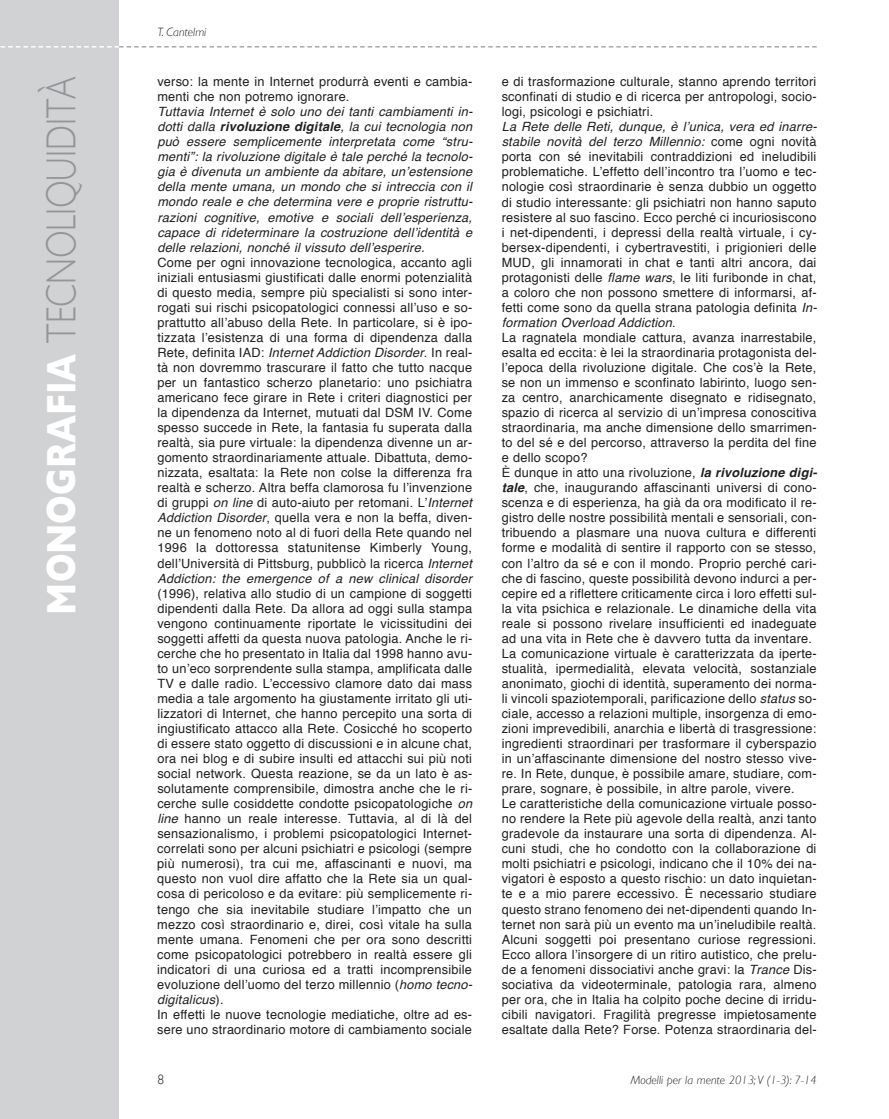
<style>
.page{position:relative;width:889px;height:1119px;background:#fff}
.page>*{position:absolute;margin:0;border:0;box-sizing:border-box;transform-origin:0 0}
.t1{font:300 42px "Gill Sans";color:#939598;scale:.8 1}
.t2{font:300 13.5px "Gill Sans";color:#231f20}
.t3{font:12.75px/15px "Helvetica";letter-spacing:.015em;color:#231f20}
.t4{font:italic 300 12px "Gill Sans";color:#231f20}
.s1{font-weight:700;color:#fff}
.s2{font-style:italic}
.s3{font-weight:700;font-style:italic}
</style>
<div class="page">
<div style="left:0;top:0;width:119px;height:1118px;background:#d1d2d4"></div>
<svg style="left:0;top:46px;width:816px;height:2px"></svg>
<p class="t1" style="left:38px;top:614px;width:674px;rotate:-90deg"><span class="s1">MONOGRAFIA</span> TECNOLIQUIDITÀ</p>
<p class="t4" style="left:157px;top:26px;width:50px">T. Cantelmi</p>
<p class="t3" style="left:157px;top:75px;width:317px">verso: la mente in Internet produrrà eventi e cambia&shy;menti che non potremo ignorare.<br><span class="s2">Tuttavia Internet è solo uno dei tanti cambiamenti in&shy;dotti dalla</span> <span class="s3">rivoluzione digitale</span><span class="s2">, la cui tecnologia non può essere semplicemente interpretata come “stru&shy;menti”: la rivoluzione digitale è tale perché la tecnolo&shy;gia è divenuta un ambiente da abitare, un’estensione della mente umana, un mondo che si intreccia con il mondo reale e che determina vere e proprie ristruttu&shy;razioni cognitive, emotive e sociali dell’esperienza, capace di rideterminare la costruzione dell’identità e delle relazioni, nonché il vissuto dell’esperire.<br></span>Come per ogni innovazione tecnologica, accanto agli iniziali entusiasmi giustificati dalle enormi potenzialità di questo media, sempre più specialisti si sono inter&shy;rogati sui rischi psicopatologici connessi all’uso e so&shy;prattutto all’abuso della Rete. In particolare, si è ipo&shy;tizzata l’esistenza di una forma di dipendenza dalla Rete, definita IAD: <span class="s2">Internet Addiction Disorder</span>. In real&shy;tà non dovremmo trascurare il fatto che tutto nacque per un fantastico scherzo planetario: uno psichiatra americano fece girare in Rete i criteri diagnostici per la dipendenza da Internet, mutuati dal DSM IV. Come spesso succede in Rete, la fantasia fu superata dalla realtà, sia pure virtuale: la dipendenza divenne un ar&shy;gomento straordinariamente attuale. Dibattuta, demo&shy;nizzata, esaltata: la Rete non colse la differenza fra realtà e scherzo. Altra beffa clamorosa fu l’invenzione di gruppi <span class="s2">on line</span> di auto-aiuto per retomani. L’<span class="s2">Internet Addiction Disorder</span>, quella vera e non la beffa, diven&shy;ne un fenomeno noto al di fuori della Rete quando nel 1996 la dottoressa statunitense Kimberly Young, dell’Università di Pittsburg, pubblicò la ricerca <span class="s2">Internet Addiction: the emergence of a new clinical disorder </span>(1996), relativa allo studio di un campione di soggetti dipendenti dalla Rete. Da allora ad oggi sulla stampa vengono continuamente riportate le vicissitudini dei soggetti affetti da questa nuova patologia. Anche le ri&shy;cerche che ho presentato in Italia dal 1998 hanno avu&shy;to un’eco sorprendente sulla stampa, amplificata dalle TV e dalle radio. L’eccessivo clamore dato dai mass media a tale argomento ha giustamente irritato gli uti&shy;lizzatori di Internet, che hanno percepito una sorta di ingiustificato attacco alla Rete. Cosicché ho scoperto di essere stato oggetto di discussioni e in alcune chat, ora nei blog e di subire insulti ed attacchi sui più noti social network. Questa reazione, se da un lato è as&shy;solutamente comprensibile, dimostra anche che le ri&shy;cerche sulle cosiddette condotte psicopatologiche <span class="s2">on line</span> hanno un reale interesse. Tuttavia, al di là del sensazionalismo, i problemi psicopatologici Internet&shy;correlati sono per alcuni psichiatri e psicologi (sempre più numerosi), tra cui me, affascinanti e nuovi, ma questo non vuol dire affatto che la Rete sia un qual&shy;cosa di pericoloso e da evitare: più semplicemente ri&shy;tengo che sia inevitabile studiare l’impatto che un mezzo così straordinario e, direi, così vitale ha sulla mente umana. Fenomeni che per ora sono descritti come psicopatologici potrebbero in realtà essere gli indicatori di una curiosa ed a tratti incomprensibile evoluzione dell’uomo del terzo millennio (<span class="s2">homo tecno&shy;digitalicus</span>).<br>In effetti le nuove tecnologie mediatiche, oltre ad es&shy;sere uno straordinario motore di cambiamento sociale</p>
<p class="t3" style="left:502px;top:75px;width:316px">e di trasformazione culturale, stanno aprendo territori sconfinati di studio e di ricerca per antropologi, socio&shy;logi, psicologi e psichiatri.<br><span class="s2">La Rete delle Reti, dunque, è l’unica, vera ed inarre&shy;stabile novità del terzo Millennio:</span> come ogni novità porta con sé inevitabili contraddizioni ed ineludibili problematiche. L’effetto dell’incontro tra l’uomo e tec&shy;nologie così straordinarie è senza dubbio un oggetto di studio interessante: gli psichiatri non hanno saputo resistere al suo fascino. Ecco perché ci incuriosiscono i net-dipendenti, i depressi della realtà virtuale, i cy&shy;bersex-dipendenti, i cybertravestiti, i prigionieri delle MUD, gli innamorati in chat e tanti altri ancora, dai protagonisti delle <span class="s2">flame wars</span>, le liti furibonde in chat, a coloro che non possono smettere di informarsi, af&shy;fetti come sono da quella strana patologia definita <span class="s2">In&shy;formation Overload Addiction</span>.<br>La ragnatela mondiale cattura, avanza inarrestabile, esalta ed eccita: è lei la straordinaria protagonista del&shy;l’epoca della rivoluzione digitale. Che cos’è la Rete, se non un immenso e sconfinato labirinto, luogo sen&shy;za centro, anarchicamente disegnato e ridisegnato, spazio di ricerca al servizio di un’impresa conoscitiva straordinaria, ma anche dimensione dello smarrimen&shy;to del sé e del percorso, attraverso la perdita del fine e dello scopo?<br>È dunque in atto una rivoluzione, <span class="s3">la rivoluzione digi&shy;tale</span>, che, inaugurando affascinanti universi di cono&shy;scenza e di esperienza, ha già da ora modificato il re&shy;gistro delle nostre possibilità mentali e sensoriali, con&shy;tribuendo a plasmare una nuova cultura e differenti forme e modalità di sentire il rapporto con se stesso, con l’altro da sé e con il mondo. Proprio perché cari&shy;che di fascino, queste possibilità devono indurci a per&shy;cepire ed a riflettere criticamente circa i loro effetti sul&shy;la vita psichica e relazionale. Le dinamiche della vita reale si possono rivelare insufficienti ed inadeguate ad una vita in Rete che è davvero tutta da inventare.<br>La comunicazione virtuale è caratterizzata da iperte&shy;stualità, ipermedialità, elevata velocità, sostanziale anonimato, giochi di identità, superamento dei norma&shy;li vincoli spaziotemporali, parificazione dello <span class="s2">status</span> so&shy;ciale, accesso a relazioni multiple, insorgenza di emo&shy;zioni imprevedibili, anarchia e libertà di trasgressione: ingredienti straordinari per trasformare il cyberspazio in un’affascinante dimensione del nostro stesso vive&shy;re. In Rete, dunque, è possibile amare, studiare, com&shy;prare, sognare, è possibile, in altre parole, vivere.<br>Le caratteristiche della comunicazione virtuale posso&shy;no rendere la Rete più agevole della realtà, anzi tanto gradevole da instaurare una sorta di dipendenza. Al&shy;cuni studi, che ho condotto con la collaborazione di molti psichiatri e psicologi, indicano che il 10% dei na&shy;vigatori è esposto a questo rischio: un dato inquietan&shy;te e a mio parere eccessivo. È necessario studiare questo strano fenomeno dei net-dipendenti quando In&shy;ternet non sarà più un evento ma un’ineludibile realtà.<br>Alcuni soggetti poi presentano curiose regressioni.<br>Ecco allora l’insorgere di un ritiro autistico, che prelu&shy;de a fenomeni dissociativi anche gravi: la <span class="s2">Trance</span> Dis&shy;sociativa da videoterminale, patologia rara, almeno per ora, che in Italia ha colpito poche decine di irridu&shy;cibili navigatori. Fragilità pregresse impietosamente esaltate dalla Rete? Forse. Potenza straordinaria del-</p>
<p class="t2" style="left:157px;top:1071px;width:8px">8</p>
<p class="t4" style="left:631px;top:1072px;width:187px">Modelli per la mente 2013; V (1-3): 7-14</p>
</div>
